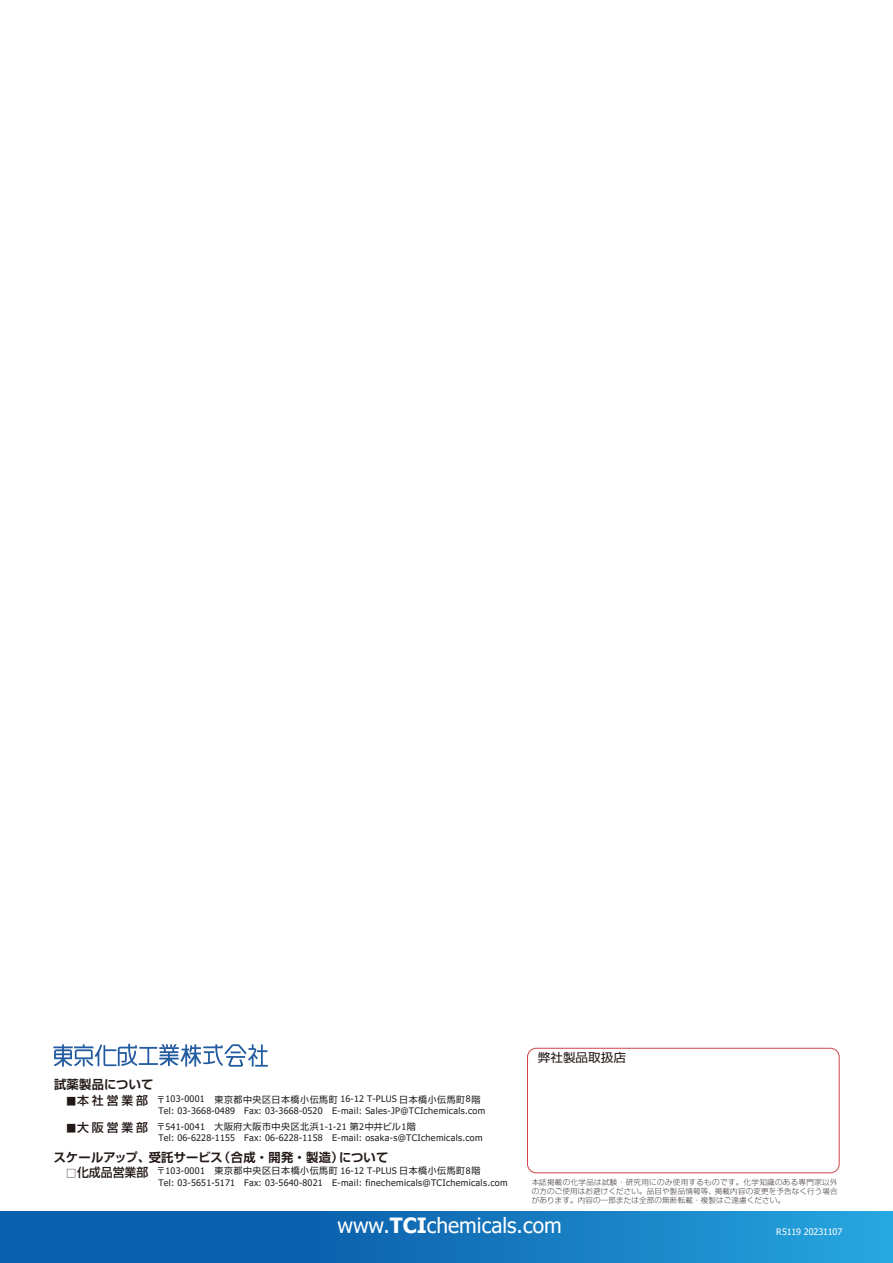
<style>
.page{position:relative;width:893px;height:1263px;background:#fff}
.page>*{position:absolute;margin:0;border:0;box-sizing:border-box;transform-origin:0 0}
.t1{font:21px "Tahoma";color:#fff}
.t2{font:700 12.3px "Shin Go Pro De";letter-spacing:.025em;color:#221815}
.t3{font:500 12.3px "Shin Go Pro";color:#221815}
.t4{font:12px "Shin Go Pro";color:#221815;scale:1.05 1}
.t5{font:500 11.85px "Shin Go Pro";letter-spacing:.245em;color:#221815}
.t6{font:9px "Tahoma";letter-spacing:.035em;color:#221e1f}
.t7{font:9px "Shin Go Pro";letter-spacing:.055em;color:#221e1f}
.t8{font:9px "Tahoma";letter-spacing:-.025em;color:#fff}
.t9{font:300 expanded 7.5px/9px "Shin Go Pro";letter-spacing:.025em;color:#221815;text-align:justify}
.s1{font-size:10.05px}
.s2{font-family:"Tahoma"}
.s3{font-weight:700}
</style>
<div class="page">
<div style="left:527px;top:1048px;width:312px;height:125px;border:1px solid #d04348;border-radius:9px"></div>
<div style="left:0;top:1211px;width:893px;height:52px;background:linear-gradient(to right,#0551a1,#249dd8)"></div>
<svg style="left:53px;top:1044px;width:215px;height:23px"></svg>
<h2 class="t2" style="left:54px;top:1074px;width:101px">試薬製品について</h2>
<h3 class="t5" style="left:66px;top:1091px;width:83px"><span class="s1">■</span>本社営業部</h3>
<h3 class="t5" style="left:66px;top:1118px;width:83px"><span class="s1">■</span>大阪営業部</h3>
<p class="t7" style="left:156px;top:1092px;width:325px">〒<span class="s2">103-0001</span> 東京都中央区日本橋小伝馬町 <span class="s2">16-12 T-PLUS</span> 日本橋小伝馬町<span class="s2">8</span>階</p>
<p class="t6" style="left:158px;top:1104px;width:328px">Tel: 03-3668-0489 Fax: 03-3668-0520 E-mail: Sales-JP@TCIchemicals.com</p>
<p class="t7" style="left:156px;top:1119px;width:261px">〒<span class="s2">541-0041</span> 大阪府大阪市中央区北浜<span class="s2">1-1-21</span> 第<span class="s2">2</span>中井ビル<span class="s2">1</span>階</p>
<p class="t6" style="left:158px;top:1132px;width:326px">Tel: 06-6228-1155 Fax: 06-6228-1158 E-mail: osaka-s@TCIchemicals.com</p>
<h2 class="t2" style="left:54px;top:1147px;width:336px">スケールアップ、受託サービス（合成・開発・製造）について</h2>
<h2 class="t3" style="left:66px;top:1162px;width:83px"><span class="s1">□</span>化成品営業部</h2>
<p class="t7" style="left:156px;top:1163px;width:325px">〒<span class="s2">103-0001</span> 東京都中央区日本橋小伝馬町 <span class="s2">16-12 T-PLUS</span> 日本橋小伝馬町<span class="s2">8</span>階</p>
<p class="t6" style="left:158px;top:1176px;width:351px">Tel: 03-5651-5171 Fax: 03-5640-8021 E-mail: finechemicals@TCIchemicals.com</p>
<h3 class="t4" style="left:538px;top:1047px;width:85px">弊社製品取扱店</h3>
<p class="t9" style="left:532px;top:1177px;width:307px">本誌掲載の化学品は試験・研究用にのみ使用するものです。化学知識のある専門家以外の方のご使用はお避けください。品目や製品情報等、掲載内容の変更を予告なく行う場合があります。内容の一部または全部の無断転載・複製はご遠慮ください。</p>
<h1 class="t1" style="left:337px;top:1211px;width:226px">www.<span class="s3">TCI</span>chemicals.com</h1>
<p class="t8" style="left:776px;top:1226px;width:68px">R5119 20231107</p>
</div>
